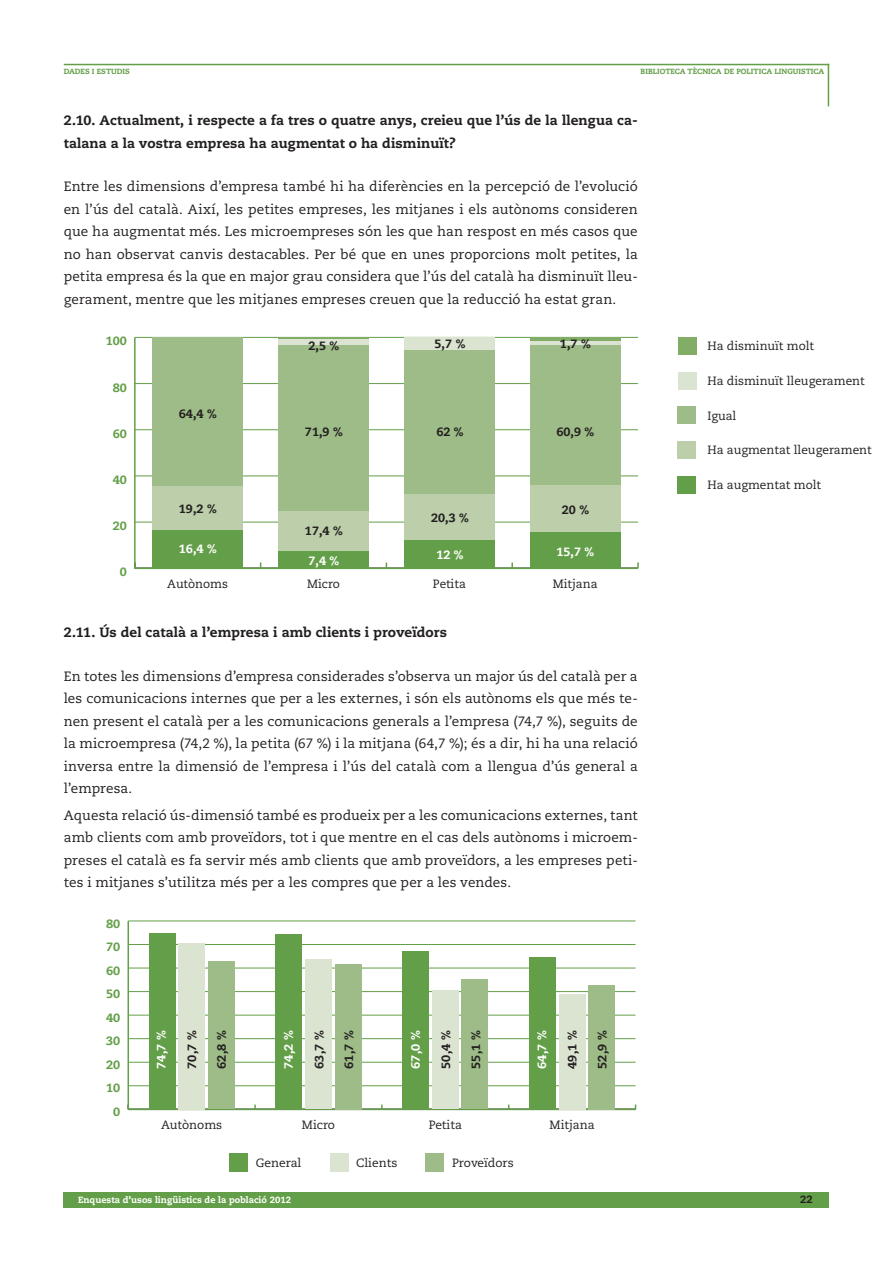
<style>
.page{position:relative;width:893px;height:1263px;background:#fff}
.page>*{position:absolute;margin:0;border:0;box-sizing:border-box;transform-origin:0 0}
.Inici_apartats_Conti{font:13.5px/22.5px "Caecilia LT Std";letter-spacing:.005em;color:#231f20;text-align:justify}
.Titol_grafic{font:800 13.5px/22.5px "Caecilia LT Std";letter-spacing:.005em;color:#231f20}
.t1{font:12px "Caecilia LT Std";color:#231f20}
.t2{font:800 12px "Caecilia LT Std";color:#231f20}
.t3{font:800 12px "Caecilia LT Std";color:#fff}
.t4{font:800 12px "Caecilia LT Std";color:#639f48}
.t5{font:800 10.5px "Caecilia LT Std";color:#231f20}
.t6{font:800 9px "Caecilia LT Std";color:#fff}
.t7{font:800 7.5px "Caecilia LT Std";color:#639f48}
</style>
<div class="page">
<div style="left:64px;top:1192px;width:765px;height:16px;background:#639f48"></div>
<hr style="left:64px;top:64px;width:765px;height:1px;background:#639f48">
<hr style="left:828px;top:64px;width:1px;height:42px;background:#639f48">
<hr style="left:134px;top:337px;width:2px;height:231px;background:#639f48">
<hr style="left:135px;top:567px;width:503px;height:2px;background:#639f48">
<hr style="left:135px;top:522px;width:503px;height:1px;background:#639f48">
<hr style="left:135px;top:476px;width:503px;height:1px;background:#639f48">
<hr style="left:135px;top:429px;width:503px;height:1px;background:#639f48">
<hr style="left:135px;top:383px;width:503px;height:1px;background:#639f48">
<hr style="left:135px;top:337px;width:503px;height:1px;background:#639f48">
<div style="left:679px;top:337px;width:18px;height:17px;background:#81ad67"></div>
<hr style="left:278px;top:337px;width:91px;height:2px;background:#81ad67">
<hr style="left:530px;top:337px;width:90px;height:4px;background:#81ad67">
<div style="left:679px;top:372px;width:18px;height:17px;background:#dbe4d1"></div>
<div style="left:278px;top:339px;width:91px;height:6px;background:#dbe4d1"></div>
<div style="left:404px;top:337px;width:91px;height:14px;background:#dbe4d1"></div>
<hr style="left:530px;top:341px;width:90px;height:4px;background:#dbe4d1">
<div style="left:678px;top:406px;width:18px;height:17px;background:#9ebc87"></div>
<div style="left:152px;top:337px;width:91px;height:149px;background:#9ebc87"></div>
<div style="left:278px;top:345px;width:91px;height:166px;background:#9ebc87"></div>
<div style="left:404px;top:351px;width:91px;height:143px;background:#9ebc87"></div>
<div style="left:530px;top:345px;width:90px;height:141px;background:#9ebc87"></div>
<div style="left:678px;top:442px;width:18px;height:17px;background:#bccfaa"></div>
<div style="left:152px;top:486px;width:91px;height:44px;background:#bccfaa"></div>
<div style="left:278px;top:511px;width:91px;height:40px;background:#bccfaa"></div>
<div style="left:404px;top:494px;width:91px;height:47px;background:#bccfaa"></div>
<div style="left:530px;top:486px;width:90px;height:46px;background:#bccfaa"></div>
<div style="left:678px;top:477px;width:18px;height:17px;background:#639f48"></div>
<div style="left:152px;top:530px;width:91px;height:38px;background:#639f48"></div>
<div style="left:278px;top:551px;width:91px;height:17px;background:#639f48"></div>
<div style="left:404px;top:541px;width:91px;height:27px;background:#639f48"></div>
<div style="left:530px;top:532px;width:90px;height:36px;background:#639f48"></div>
<div style="left:229px;top:1152px;width:19px;height:19px;background:#639f48"></div>
<div style="left:330px;top:1152px;width:18px;height:19px;background:#dbe4d1"></div>
<div style="left:426px;top:1152px;width:18px;height:19px;background:#9ebc87"></div>
<hr style="left:128px;top:921px;width:1px;height:188px;background:#639f48">
<hr style="left:128px;top:1108px;width:507px;height:2px;background:#639f48">
<hr style="left:128px;top:1085px;width:507px;height:1px;background:#639f48">
<hr style="left:128px;top:1062px;width:507px;height:1px;background:#639f48">
<hr style="left:128px;top:1038px;width:507px;height:1px;background:#639f48">
<hr style="left:128px;top:1015px;width:507px;height:1px;background:#639f48">
<hr style="left:128px;top:991px;width:507px;height:1px;background:#639f48">
<hr style="left:128px;top:968px;width:507px;height:1px;background:#639f48">
<hr style="left:128px;top:944px;width:507px;height:1px;background:#639f48">
<hr style="left:128px;top:921px;width:507px;height:1px;background:#639f48">
<div style="left:208px;top:961px;width:27px;height:148px;background:#9ebc87"></div>
<div style="left:335px;top:964px;width:26px;height:145px;background:#9ebc87"></div>
<div style="left:462px;top:979px;width:26px;height:130px;background:#9ebc87"></div>
<div style="left:588px;top:985px;width:27px;height:124px;background:#9ebc87"></div>
<div style="left:178px;top:943px;width:27px;height:166px;background:#dbe4d1"></div>
<div style="left:305px;top:959px;width:27px;height:150px;background:#dbe4d1"></div>
<div style="left:432px;top:991px;width:27px;height:118px;background:#dbe4d1"></div>
<div style="left:559px;top:994px;width:26px;height:115px;background:#dbe4d1"></div>
<div style="left:149px;top:933px;width:26px;height:176px;background:#639f48"></div>
<div style="left:276px;top:934px;width:26px;height:175px;background:#639f48"></div>
<div style="left:402px;top:951px;width:27px;height:158px;background:#639f48"></div>
<div style="left:529px;top:957px;width:27px;height:152px;background:#639f48"></div>
<p class="t7" style="left:64px;top:66px;width:68px">DADES I ESTUDIS</p>
<p class="t7" style="left:641px;top:66px;width:185px">BIBLIOTECA TÈCNICA DE POLITICA LINGUISTICA</p>
<p class="Titol_grafic" style="left:64px;top:109px;width:576px">2.10. Actualment, i respecte a fa tres o quatre anys, creieu que l’ús de la llengua ca&shy;talana a la vostra empresa ha augmentat o ha disminuït?</p>
<p class="Inici_apartats_Conti" style="left:64px;top:176px;width:576px">Entre les dimensions d’empresa també hi ha diferències en la percepció de l’evolució en l’ús del català. Així, les petites empreses, les mitjanes i els autònoms consideren que ha augmentat més. Les microempreses són les que han respost en més casos que no han observat canvis destacables. Per bé que en unes proporcions molt petites, la petita empresa és la que en major grau considera que l’ús del català ha disminuït lleu&shy;gerament, mentre que les mitjanes empreses creuen que la reducció ha estat gran.</p>
<p class="t4" style="left:106px;top:334px;width:23px">100</p>
<p class="t1" style="left:707px;top:339px;width:108px">Ha disminuït molt</p>
<p class="t1" style="left:707px;top:374px;width:159px">Ha disminuït lleugerament</p>
<p class="t1" style="left:707px;top:409px;width:30px">Igual</p>
<p class="t1" style="left:707px;top:443px;width:166px">Ha augmentat lleugerament</p>
<p class="t1" style="left:707px;top:478px;width:115px">Ha augmentat molt</p>
<p class="t2" style="left:435px;top:336px;width:32px">5,7 %</p>
<p class="t2" style="left:560px;top:336px;width:32px">1,7 %</p>
<p class="t2" style="left:308px;top:339px;width:32px">2,5 %</p>
<p class="t4" style="left:113px;top:380px;width:16px">80</p>
<p class="t2" style="left:179px;top:406px;width:39px">64,4 %</p>
<p class="t2" style="left:305px;top:425px;width:39px">71,9 %</p>
<p class="t2" style="left:436px;top:425px;width:29px">62 %</p>
<p class="t2" style="left:556px;top:425px;width:39px">60,9 %</p>
<p class="t4" style="left:113px;top:426px;width:16px">60</p>
<p class="t4" style="left:113px;top:472px;width:16px">40</p>
<p class="t4" style="left:113px;top:519px;width:16px">20</p>
<p class="t4" style="left:120px;top:565px;width:9px">0</p>
<p class="t2" style="left:179px;top:501px;width:39px">19,2 %</p>
<p class="t3" style="left:179px;top:542px;width:39px">16,4 %</p>
<p class="t2" style="left:305px;top:524px;width:39px">17,4 %</p>
<p class="t3" style="left:308px;top:553px;width:32px">7,4 %</p>
<p class="t2" style="left:431px;top:510px;width:39px">20,3 %</p>
<p class="t2" style="left:562px;top:503px;width:29px">20 %</p>
<p class="t3" style="left:436px;top:547px;width:29px">12 %</p>
<p class="t3" style="left:556px;top:544px;width:39px">15,7 %</p>
<p class="t1" style="left:167px;top:577px;width:62px">Autònoms</p>
<p class="t1" style="left:307px;top:577px;width:34px">Micro</p>
<p class="t1" style="left:433px;top:577px;width:34px">Petita</p>
<p class="t1" style="left:553px;top:577px;width:46px">Mitjana</p>
<p class="Titol_grafic" style="left:64px;top:621px;width:385px">2.11. Ús del català a l’empresa i amb clients i proveïdors</p>
<p class="Inici_apartats_Conti" style="left:64px;top:665px;width:576px">En totes les dimensions d’empresa considerades s’observa un major ús del català per a les comunicacions internes que per a les externes, i són els autònoms els que més te&shy;nen present el català per a les comunicacions generals a l’empresa (74,7 %), seguits de la microempresa (74,2 %), la petita (67 %) i la mitjana (64,7 %); és a dir, hi ha una relació inversa entre la dimensió de l’empresa i l’ús del català com a llengua d’ús general a l’empresa.</p>
<p class="Inici_apartats_Conti" style="left:64px;top:804px;width:576px">Aquesta relació ús-dimensió també es produeix per a les comunicacions externes, tant amb clients com amb proveïdors, tot i que mentre en el cas dels autònoms i microem&shy;preses el català es fa servir més amb clients que amb proveïdors, a les empreses peti&shy;tes i mitjanes s’utilitza més per a les compres que per a les vendes.</p>
<p class="t4" style="left:106px;top:916px;width:16px">80</p>
<p class="t4" style="left:106px;top:939px;width:16px">70</p>
<p class="t4" style="left:106px;top:963px;width:16px">60</p>
<p class="t4" style="left:106px;top:986px;width:16px">50</p>
<p class="t4" style="left:106px;top:1010px;width:16px">40</p>
<p class="t4" style="left:106px;top:1034px;width:16px">30</p>
<p class="t4" style="left:106px;top:1057px;width:16px">20</p>
<p class="t4" style="left:106px;top:1081px;width:16px">10</p>
<p class="t4" style="left:113px;top:1104px;width:9px">0</p>
<p class="t3" style="left:154px;top:1069px;width:40px;rotate:-90deg">74,7 %</p>
<p class="t2" style="left:184px;top:1069px;width:40px;rotate:-90deg">70,7 %</p>
<p class="t2" style="left:214px;top:1069px;width:40px;rotate:-90deg">62,8 %</p>
<p class="t3" style="left:281px;top:1069px;width:40px;rotate:-90deg">74,2 %</p>
<p class="t2" style="left:312px;top:1069px;width:40px;rotate:-90deg">63,7 %</p>
<p class="t2" style="left:342px;top:1069px;width:40px;rotate:-90deg">61,7 %</p>
<p class="t3" style="left:408px;top:1069px;width:40px;rotate:-90deg">67,0 %</p>
<p class="t2" style="left:439px;top:1069px;width:40px;rotate:-90deg">50,4 %</p>
<p class="t2" style="left:469px;top:1069px;width:40px;rotate:-90deg">55,1 %</p>
<p class="t3" style="left:534px;top:1069px;width:40px;rotate:-90deg">64,7 %</p>
<p class="t2" style="left:565px;top:1069px;width:40px;rotate:-90deg">49,1 %</p>
<p class="t2" style="left:595px;top:1069px;width:40px;rotate:-90deg">52,9 %</p>
<p class="t1" style="left:161px;top:1117px;width:63px">Autònoms</p>
<p class="t1" style="left:302px;top:1117px;width:35px">Micro</p>
<p class="t1" style="left:429px;top:1117px;width:35px">Petita</p>
<p class="t1" style="left:550px;top:1117px;width:47px">Mitjana</p>
<p class="t1" style="left:256px;top:1156px;width:47px">General</p>
<p class="t1" style="left:356px;top:1156px;width:43px">Clients</p>
<p class="t1" style="left:452px;top:1156px;width:63px">Proveïdors</p>
<p class="t6" style="left:78px;top:1194px;width:214px">Enquesta d’usos lingüistics de la població 2012</p>
<p class="t5" style="left:800px;top:1193px;width:14px">22</p>
</div>
